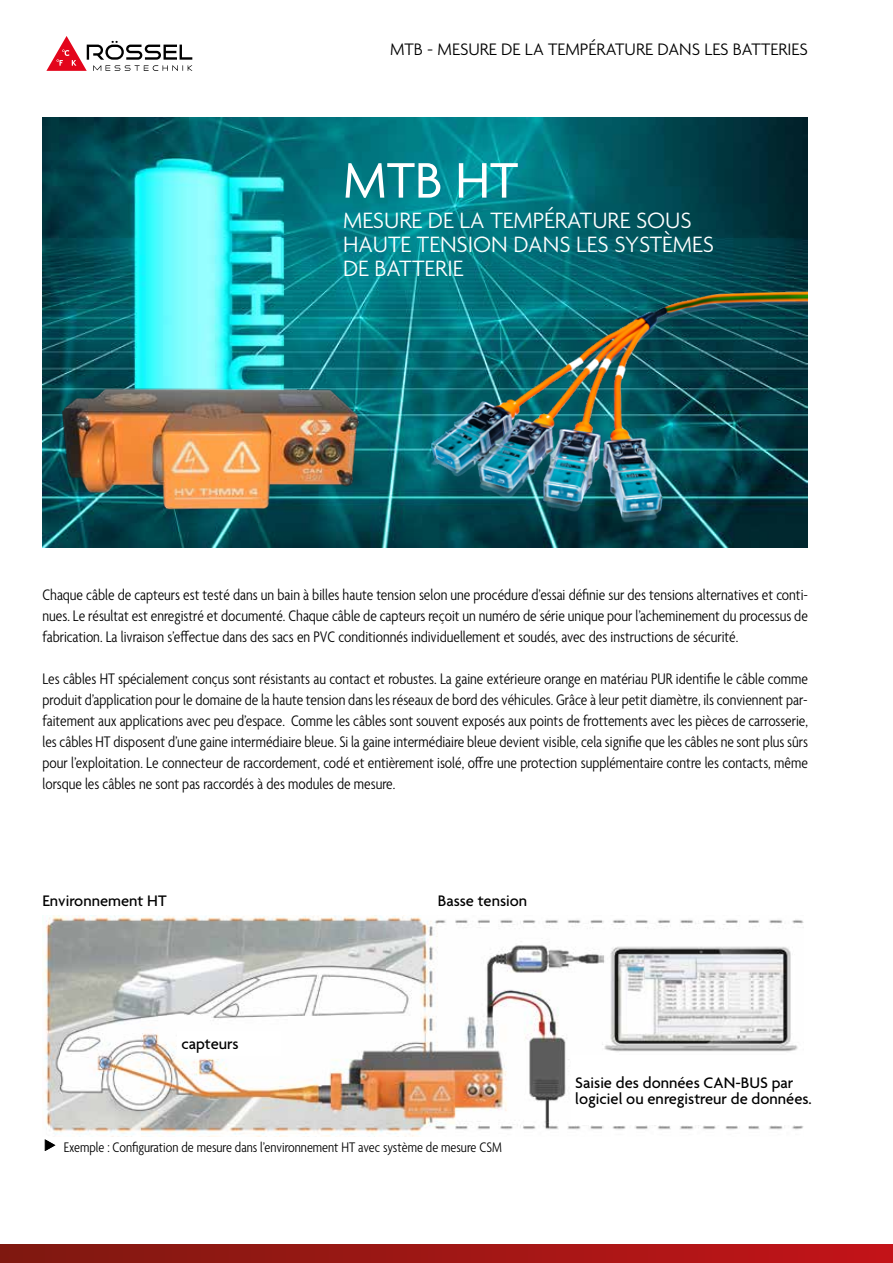
<style>
.page{position:relative;width:893px;height:1263px;background:#fff}
.page>*{position:absolute;margin:0;border:0;box-sizing:border-box;transform-origin:0 0}
.t1{font:54px "Agenda";color:#fff}
.t2{font:300 24px/24px "Agenda";color:#fff}
.t3{font:300 18px "Agenda";color:#000}
.t4{font:300 condensed 16.5px/21px "Agenda";color:#000;text-align:justify}
.t5{font:500 16.5px/16.5px "Agenda";color:#000}
.t6{font:300 condensed 15px "Agenda";color:#000}
</style>
<div class="page">
<svg style="left:46px;top:36px;width:146px;height:35px"></svg>
<img style="left:43px;top:117px;width:765px;height:431px">
<img style="left:43px;top:915px;width:761px;height:221px">
<img style="left:42px;top:358px;width:346px;height:174px">
<img style="left:412px;top:281px;width:396px;height:243px">
<div style="left:177px;top:1031px;width:104px;height:24px;background:#fff"></div>
<div style="left:571px;top:1055px;width:250px;height:70px;background:#fff"></div>
<div style="left:0;top:1245px;width:893px;height:18px;background:linear-gradient(to right,#7e1910,#c31419)"></div>
<p class="t3" style="left:390px;top:40px;width:419px">MTB - MESURE DE LA TEMPÉRATURE DANS LES BATTERIES</p>
<h1 class="t1" style="left:343px;top:151px;width:177px">MTB HT</h1>
<h2 class="t2" style="left:343px;top:210px;width:372px">MESURE DE LA TEMPÉRATURE SOUS<br>HAUTE TENSION DANS LES SYSTÈMES<br>DE BATTERIE</h2>
<p class="t4" style="left:43px;top:585px;width:767px">Chaque câble de capteurs est testé dans un bain à billes haute tension selon une procédure d’essai définie sur des tensions alternatives et conti&shy;nues. Le résultat est enregistré et documenté. Chaque câble de capteurs reçoit un numéro de série unique pour l’acheminement du processus de fabrication. La livraison s’effectue dans des sacs en PVC conditionnés individuellement et soudés, avec des instructions de sécurité.</p>
<p class="t4" style="left:43px;top:669px;width:767px">Les câbles HT spécialement conçus sont résistants au contact et robustes. La gaine extérieure orange en matériau PUR identifie le câble comme produit d’application pour le domaine de la haute tension dans les réseaux de bord des véhicules. Grâce à leur petit diamètre, ils conviennent par&shy;faitement aux applications avec peu d’espace. Comme les câbles sont souvent exposés aux points de frottements avec les pièces de carrosserie, les câbles HT disposent d’une gaine intermédiaire bleue. Si la gaine intermédiaire bleue devient visible, cela signifie que les câbles ne sont plus sûrs pour l’exploitation. Le connecteur de raccordement, codé et entièrement isolé, offre une protection supplémentaire contre les contacts, même lorsque les câbles ne sont pas raccordés à des modules de mesure.</p>
<p class="t5" style="left:43px;top:893px;width:126px">Environnement HT</p>
<p class="t5" style="left:438px;top:893px;width:91px">Basse tension</p>
<p class="t5" style="left:182px;top:1036px;width:59px">capteurs</p>
<p class="t6" style="left:64px;top:1138px;width:440px">Exemple : Configuration de mesure dans l’environnement HT avec système de mesure CSM</p>
<p class="t5" style="left:575px;top:1075px;width:238px">Saisie des données CAN-BUS par logiciel ou enregistreur de données.</p>
</div>
